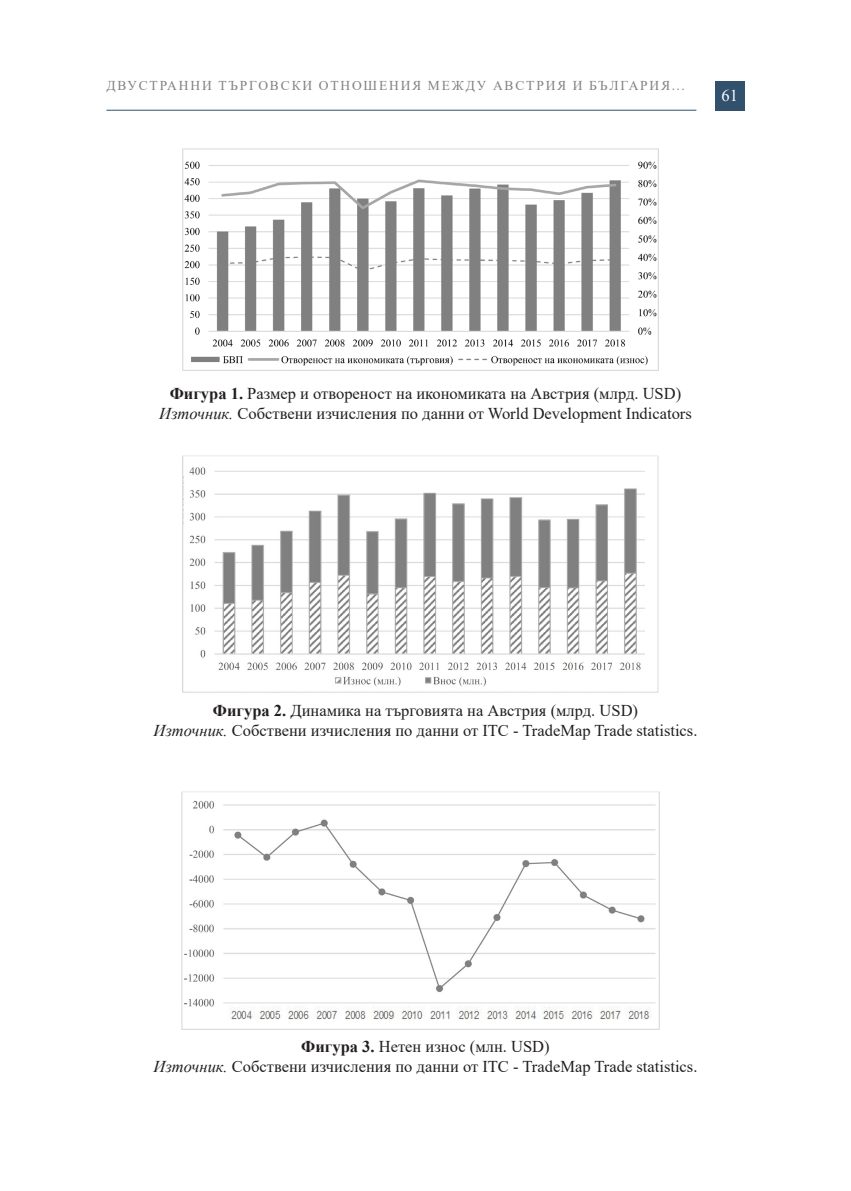
<style>
.page{position:relative;width:851px;height:1191px;background:#fff}
.page>*{position:absolute;margin:0;border:0;box-sizing:border-box;transform-origin:0 0}
.t1{font:16.5px "Times New Roman";color:#231f20}
.t2{font:16.5px "Times New Roman";color:#fff}
.t3{font:13.5px "Times New Roman";letter-spacing:.135em;color:#808285}
.s1{font-weight:700}
.s2{font-style:italic}
</style>
<div class="page">
<div style="left:714px;top:81px;width:30px;height:30px;background:#31516d"></div>
<hr style="left:106px;top:110px;width:590px;height:1px;background:#31516d">
<img style="left:183px;top:148px;width:475px;height:223px">
<img style="left:183px;top:455px;width:475px;height:237px">
<img style="left:181px;top:791px;width:478px;height:238px">
<p class="t3" style="left:107px;top:76px;width:579px">ДВУСТРАННИ ТЪРГОВСКИ ОТНОШЕНИЯ МЕЖДУ АВСТРИЯ И БЪЛГАРИЯ...</p>
<p class="t2" style="left:721px;top:84px;width:18px">61</p>
<p class="t1" style="left:170px;top:381px;width:513px"><span class="s1">Фигура 1.</span> Размер и отвореност на икономиката на Австрия (млрд. USD)</p>
<p class="t1" style="left:159px;top:401px;width:534px"><span class="s2">Източник.</span> Собствени изчисления по данни от World Development Indicators</p>
<p class="t1" style="left:213px;top:698px;width:426px"><span class="s1">Фигура 2.</span> Динамика на търговията на Австрия (млрд. USD)</p>
<p class="t1" style="left:153px;top:718px;width:545px"><span class="s2">Източник.</span> Собствени изчисления по данни от ITC - TradeMap Trade statistics.</p>
<p class="t1" style="left:301px;top:1035px;width:250px"><span class="s1">Фигура 3.</span> Нетен износ (млн. USD)</p>
<p class="t1" style="left:153px;top:1055px;width:545px"><span class="s2">Източник.</span> Собствени изчисления по данни от ITC - TradeMap Trade statistics.</p>
</div>
